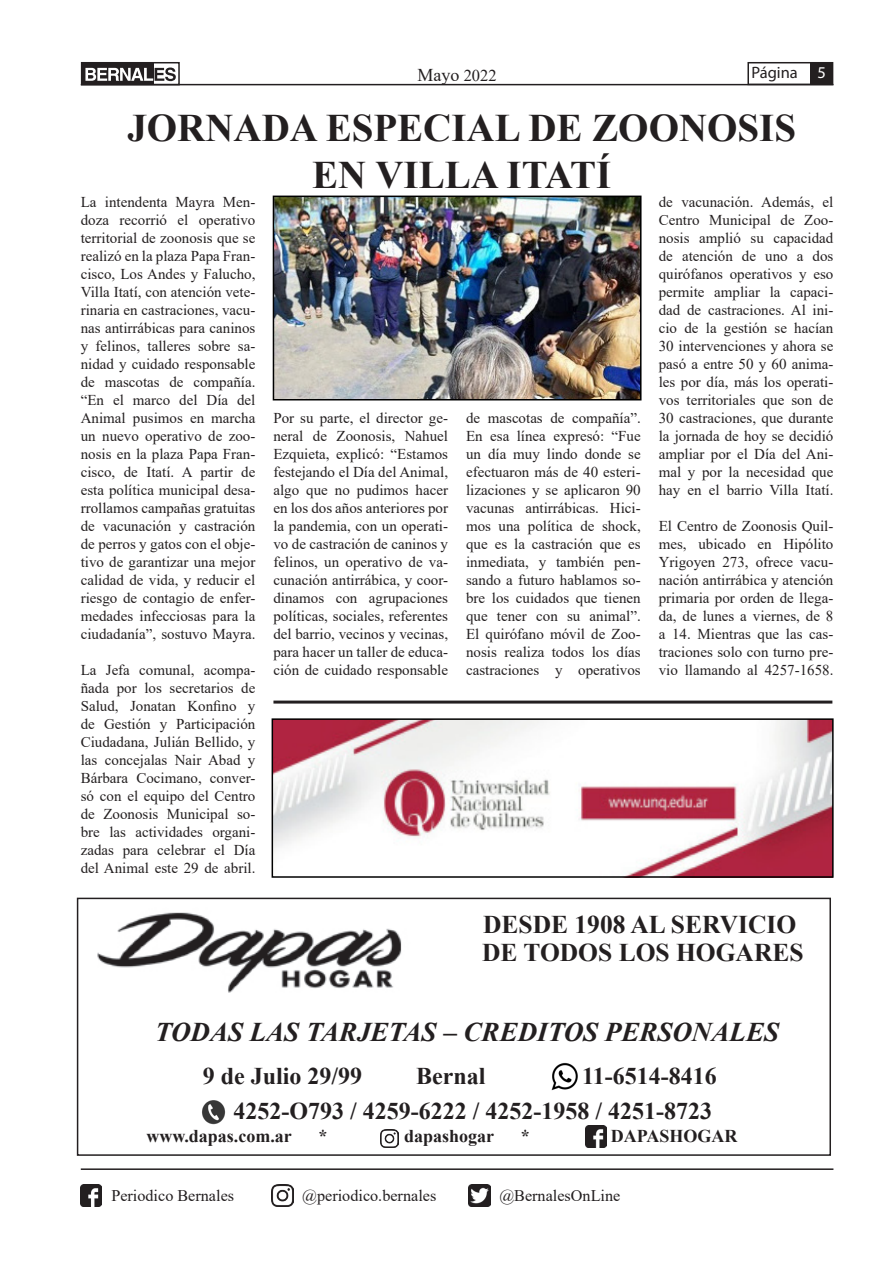
<style>
.page{position:relative;width:893px;height:1263px;background:#fff}
.page>*{position:absolute;margin:0;border:0;box-sizing:border-box;transform-origin:0 0}
.t1{font:700 39px "Times New Roman";color:#231f20}
.t2{font:italic 700 27px "Times New Roman";color:#231f20}
.t3{font:700 25.5px "Times New Roman";color:#231f20}
.t4{font:700 24px "Times New Roman";color:#231f20}
.t5{font:700 18px "Times New Roman";color:#231f20}
.t6{font:18px "Times New Roman";color:#231f20}
.t7{font:16.5px "Myriad Pro";color:#231f20}
.t8{font:16.2px "Times New Roman";color:#231f20}
.t9{font:15px/18px "Times New Roman";color:#231f20;text-align:justify}
.s1{font-size:16.5px}
.s2{color:#fff}
</style>
<div class="page">
<div style="left:810px;top:63px;width:23px;height:21px;background:#231f20"></div>
<div style="left:82px;top:63px;width:72px;height:22px;background:#231f20"></div>
<div style="left:747px;top:62px;width:86px;height:23px;border:2px solid #231f20"></div>
<svg style="left:85px;top:68px;width:91px;height:13px"></svg>
<div style="left:81px;top:62px;width:99px;height:23px;border:2px solid #231f20"></div>
<hr style="left:81px;top:84px;width:752px;height:1px;background:#231f20">
<hr style="left:81px;top:1168px;width:752px;height:2px;background:#231f20">
<img style="left:80px;top:1185px;width:22px;height:21px">
<img style="left:272px;top:1185px;width:21px;height:21px">
<img style="left:469px;top:1185px;width:21px;height:21px">
<div style="left:77px;top:898px;width:754px;height:258px;border:2px solid #231f20"></div>
<img style="left:97px;top:912px;width:305px;height:81px">
<img style="left:202px;top:1100px;width:24px;height:24px">
<img style="left:551px;top:1062px;width:27px;height:29px">
<img style="left:381px;top:1130px;width:18px;height:17px">
<img style="left:586px;top:1126px;width:20px;height:21px">
<hr style="left:273px;top:700px;width:559px;height:3px;background:#231f20">
<img style="left:275px;top:721px;width:556px;height:154px">
<div style="left:272px;top:718px;width:562px;height:160px;border:2px solid #000"></div>
<img style="left:276px;top:199px;width:362px;height:198px">
<div style="left:273px;top:196px;width:368px;height:204px;border:2px solid #000"></div>
<p class="t6" style="left:418px;top:62px;width:81px">Mayo <span class="s1">2022</span></p>
<p class="t7" style="left:751px;top:63px;width:76px">Página <span class="s2">5</span></p>
<p class="t1" style="left:127px;top:100px;width:670px">JORNADA ESPECIAL DE ZOONOSIS</p>
<p class="t1" style="left:312px;top:147px;width:301px">EN VILLA ITATÍ</p>
<p class="t9" style="left:81px;top:192px;width:176px">La intendenta Mayra Men&shy;doza recorrió el operativo territorial de zoonosis que se realizó en la plaza Papa Fran&shy;cisco, Los Andes y Falucho, Villa Itatí, con atención vete&shy;rinaria en castraciones, vacu&shy;nas antirrábicas para caninos y felinos, talleres sobre sa&shy;nidad y cuidado responsable de mascotas de compañía.</p>
<p class="t9" style="left:81px;top:390px;width:176px">“En el marco del Día del Animal pusimos en marcha un nuevo operativo de zoo&shy;nosis en la plaza Papa Fran&shy;cisco, de Itatí. A partir de esta política municipal desa&shy;rrollamos campañas gratuitas de vacunación y castración de perros y gatos con el obje&shy;tivo de garantizar una mejor calidad de vida, y reducir el riesgo de contagio de enfer&shy;medades infecciosas para la ciudadanía”, sostuvo Mayra.</p>
<p class="t9" style="left:81px;top:660px;width:176px">La Jefa comunal, acompa&shy;ñada por los secretarios de Salud, Jonatan Konfino y de Gestión y Participación Ciudadana, Julián Bellido, y las concejalas Nair Abad y Bárbara Cocimano, conver&shy;só con el equipo del Centro de Zoonosis Municipal so&shy;bre las actividades organi&shy;zadas para celebrar el Día del Animal este 29 de abril.</p>
<p class="t9" style="left:659px;top:192px;width:176px">de vacunación. Además, el Centro Municipal de Zoo&shy;nosis amplió su capacidad de atención de uno a dos quirófanos operativos y eso permite ampliar la capaci&shy;dad de castraciones. Al ini&shy;cio de la gestión se hacían 30 intervenciones y ahora se pasó a entre 50 y 60 anima&shy;les por día, más los operati&shy;vos territoriales que son de 30 castraciones, que durante la jornada de hoy se decidió ampliar por el Día del Ani&shy;mal y por la necesidad que hay en el barrio Villa Itatí.</p>
<p class="t9" style="left:659px;top:516px;width:176px">El Centro de Zoonosis Quil&shy;mes, ubicado en Hipólito Yrigoyen 273, ofrece vacu&shy;nación antirrábica y atención primaria por orden de llega&shy;da, de lunes a viernes, de 8 a 14. Mientras que las cas&shy;traciones solo con turno pre&shy;vio llamando al 4257-1658.</p>
<p class="t9" style="left:273px;top:408px;width:176px">Por su parte, el director ge&shy;neral de Zoonosis, Nahuel Ezquieta, explicó: “Estamos festejando el Día del Animal, algo que no pudimos hacer en los dos años anteriores por la pandemia, con un operati&shy;vo de castración de caninos y felinos, un operativo de va&shy;cunación antirrábica, y coor&shy;dinamos con agrupaciones políticas, sociales, referentes del barrio, vecinos y vecinas, para hacer un taller de educa&shy;ción de cuidado responsable</p>
<p class="t9" style="left:466px;top:408px;width:176px">de mascotas de compañía”.</p>
<p class="t9" style="left:466px;top:426px;width:176px">En esa línea expresó: “Fue un día muy lindo donde se efectuaron más de 40 esteri&shy;lizaciones y se aplicaron 90 vacunas antirrábicas. Hici&shy;mos una política de shock, que es la castración que es inmediata, y también pen&shy;sando a futuro hablamos so&shy;bre los cuidados que tienen que tener con su animal”.</p>
<p class="t9" style="left:466px;top:624px;width:176px">El quirófano móvil de Zoo&shy;nosis realiza todos los días castraciones y operativos</p>
<p class="t3" style="left:483px;top:906px;width:314px">DESDE 1908 AL SERVICIO</p>
<p class="t3" style="left:482px;top:934px;width:323px">DE TODOS LOS HOGARES</p>
<p class="t2" style="left:155px;top:1013px;width:625px">TODAS LAS TARJETAS – CREDITOS PERSONALES</p>
<p class="t4" style="left:582px;top:1059px;width:136px">11-6514-8416</p>
<p class="t4" style="left:233px;top:1094px;width:480px">4252-O793 / 4259-6222 / 4252-1958 / 4251-8723</p>
<p class="t5" style="left:146px;top:1123px;width:147px">www.dapas.com.ar</p>
<p class="t5" style="left:319px;top:1123px;width:10px">*</p>
<p class="t5" style="left:404px;top:1123px;width:92px">dapashogar</p>
<p class="t5" style="left:521px;top:1123px;width:10px">*</p>
<p class="t5" style="left:611px;top:1123px;width:128px">DAPASHOGAR</p>
<p class="t4" style="left:203px;top:1059px;width:161px">9 de Julio 29/99</p>
<p class="t4" style="left:416px;top:1059px;width:71px">Bernal</p>
<p class="t8" style="left:111px;top:1184px;width:124px">Periodico Bernales</p>
<p class="t8" style="left:302px;top:1184px;width:136px">@periodico.bernales</p>
<p class="t8" style="left:499px;top:1184px;width:123px">@BernalesOnLine</p>
</div>
